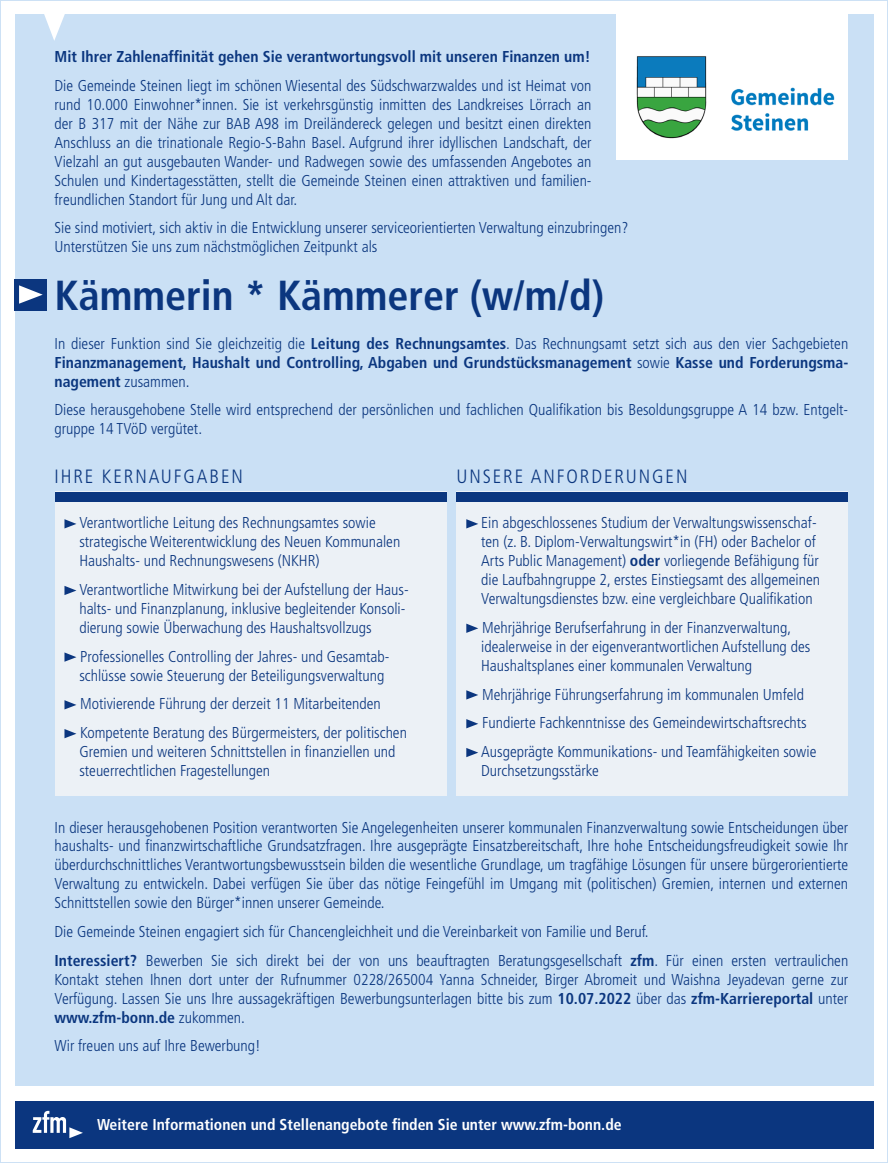
<style>
.page{position:relative;width:888px;height:1163px;background:#fff}
.page>*{position:absolute;margin:0;border:0;box-sizing:border-box;transform-origin:0 0}
.t1{font:700 condensed 42px "Frutiger LT Std";color:#0b367f}
.t2{font:300 condensed 19.25px "Frutiger LT Std";letter-spacing:.1em;color:#0b367f}
.t3{font:300 condensed 15.75px/18.9px "Frutiger LT Std";color:#0b367f}
.t4{font:700 condensed 15.75px/18.9px "Frutiger LT Std";color:#0b367f;text-align:justify}
.t5{font:700 condensed 15.75px "Frutiger LT Std";color:#fff}
.s1{font-weight:300}
.s2{font-weight:700}
</style>
<div class="page">
<div style="left:15px;top:15px;width:858px;height:1071px;background:#cae0f5"></div>
<svg style="left:39px;top:14px;width:31px;height:27px"></svg>
<div style="left:15px;top:279px;width:32px;height:31px;background:#0b367f"></div>
<svg style="left:19px;top:285px;width:24px;height:19px"></svg>
<div style="left:55px;top:492px;width:391px;height:304px;background:#ecf1f6"></div>
<svg style="left:64px;top:519px;width:12px;height:9px"></svg>
<svg style="left:64px;top:586px;width:12px;height:9px"></svg>
<svg style="left:64px;top:652px;width:12px;height:10px"></svg>
<svg style="left:64px;top:700px;width:12px;height:9px"></svg>
<svg style="left:64px;top:729px;width:12px;height:9px"></svg>
<div style="left:55px;top:492px;width:391px;height:10px;background:#0b367f"></div>
<div style="left:456px;top:492px;width:392px;height:304px;background:#ecf1f6"></div>
<svg style="left:466px;top:519px;width:12px;height:9px"></svg>
<svg style="left:466px;top:624px;width:12px;height:9px"></svg>
<svg style="left:466px;top:690px;width:12px;height:9px"></svg>
<svg style="left:466px;top:719px;width:12px;height:9px"></svg>
<svg style="left:466px;top:748px;width:12px;height:9px"></svg>
<div style="left:456px;top:492px;width:392px;height:10px;background:#0b367f"></div>
<div style="left:15px;top:1101px;width:858px;height:47px;background:#0b367f"></div>
<svg style="left:33px;top:1111px;width:50px;height:27px"></svg>
<div style="left:616px;top:14px;width:232px;height:146px;background:#fff"></div>
<img style="left:636px;top:56px;width:199px;height:83px">
<p class="t4" style="left:55px;top:48px;width:537px">Mit Ihrer Zahlenaffinität gehen Sie verantwortungsvoll mit unseren Finanzen um!</p>
<p class="t3" style="left:55px;top:77px;width:539px;text-align:justify">Die Gemeinde Steinen liegt im schönen Wiesental des Südschwarzwaldes und ist Heimat von rund 10.000 Einwohner*innen. Sie ist verkehrsgünstig inmitten des Landkreises Lörrach an der B 317 mit der Nähe zur BAB A98 im Dreiländereck gelegen und besitzt einen direkten Anschluss an die trinationale Regio-S-Bahn Basel. Aufgrund ihrer idyllischen Landschaft, der Vielzahl an gut ausgebauten Wander- und Radwegen sowie des umfassenden Angebotes an Schulen und Kindertagesstätten, stellt die Gemeinde Steinen einen attraktiven und familien&shy;freundlichen Standort für Jung und Alt dar.</p>
<p class="t3" style="left:55px;top:219px;width:575px">Sie sind motiviert, sich aktiv in die Entwicklung unserer serviceorientierten Verwaltung einzubringen?</p>
<p class="t3" style="left:55px;top:238px;width:324px">Unterstützen Sie uns zum nächstmöglichen Zeitpunkt als</p>
<p class="t1" style="left:55px;top:270px;width:551px">Kämmerin * Kämmerer (w/m/d)</p>
<p class="t4" style="left:55px;top:334px;width:795px"><span class="s1">In dieser Funktion sind Sie gleichzeitig die</span> Leitung des Rechnungsamtes<span class="s1">. Das Rechnungsamt setzt sich aus den vier Sachgebieten </span>Finanzmanagement, Haushalt und Controlling, Abgaben und Grundstücksmanagement <span class="s1">sowie</span> Kasse und Forderungsma&shy;nagement <span class="s1">zusammen.</span></p>
<p class="t3" style="left:55px;top:401px;width:795px">Diese herausgehobene Stelle wird entsprechend der persönlichen und fachlichen Qualifikation bis Besoldungsgruppe A 14 bzw. Entgelt&shy;gruppe 14 TVöD vergütet.</p>
<p class="t2" style="left:55px;top:466px;width:190px">IHRE KERNAUFGABEN</p>
<p class="t3" style="left:79px;top:514px;width:322px">Verantwortliche Leitung des Rechnungsamtes sowie strategische Weiterentwicklung des Neuen Kommunalen<br>Haushalts- und Rechnungswesens (NKHR)</p>
<p class="t3" style="left:79px;top:580px;width:331px">Verantwortliche Mitwirkung bei der Aufstellung der Haus&shy;halts- und Finanzplanung, inklusive begleitender Konsoli&shy;dierung sowie Überwachung des Haushaltsvollzugs</p>
<p class="t3" style="left:79px;top:647px;width:312px">Professionelles Controlling der Jahres- und Gesamtab&shy;schlüsse sowie Steuerung der Beteiligungsverwaltung</p>
<p class="t3" style="left:80px;top:695px;width:302px">Motivierende Führung der derzeit 11 Mitarbeitenden</p>
<p class="t3" style="left:79px;top:724px;width:329px">Kompetente Beratung des Bürgermeisters, der politischen<br>Gremien und weiteren Schnittstellen in finanziellen und steuerrechtlichen Fragestellungen</p>
<p class="t2" style="left:456px;top:466px;width:233px">UNSERE ANFORDERUNGEN</p>
<p class="t3" style="left:481px;top:514px;width:340px">Ein abgeschlossenes Studium der Verwaltungswissenschaf&shy;ten (z. B. Diplom-Verwaltungswirt*in (FH) oder Bachelor of Arts Public Management) <span class="s2">oder</span> vorliegende Befähigung für die Laufbahngruppe 2, erstes Einstiegsamt des allgemeinen Verwaltungsdienstes bzw. eine vergleichbare Qualifikation</p>
<p class="t3" style="left:481px;top:618px;width:331px">Mehrjährige Berufserfahrung in der Finanzverwaltung, idealerweise in der eigenverantwortlichen Aufstellung des<br>Haushaltsplanes einer kommunalen Verwaltung</p>
<p class="t3" style="left:482px;top:685px;width:323px">Mehrjährige Führungserfahrung im kommunalen Umfeld</p>
<p class="t3" style="left:482px;top:714px;width:326px">Fundierte Fachkenntnisse des Gemeindewirtschaftsrechts</p>
<p class="t3" style="left:481px;top:742px;width:337px">Ausgeprägte Kommunikations- und Teamfähigkeiten sowie<br>Durchsetzungsstärke</p>
<p class="t3" style="left:55px;top:818px;width:795px;text-align:justify">In dieser herausgehobenen Position verantworten Sie Angelegenheiten unserer kommunalen Finanzverwaltung sowie Entscheidungen über haushalts- und finanzwirtschaftliche Grundsatzfragen. Ihre ausgeprägte Einsatzbereitschaft, Ihre hohe Entscheidungsfreudigkeit sowie Ihr überdurchschnittliches Verantwortungsbewusstsein bilden die wesentliche Grundlage, um tragfähige Lösungen für unsere bürgerorientierte Verwaltung zu entwickeln. Dabei verfügen Sie über das nötige Feingefühl im Umgang mit (politischen) Gremien, internen und externen Schnittstellen sowie den Bürger*innen unserer Gemeinde.</p>
<p class="t3" style="left:55px;top:922px;width:595px">Die Gemeinde Steinen engagiert sich für Chancengleichheit und die Vereinbarkeit von Familie und Beruf.</p>
<p class="t3" style="left:55px;top:951px;width:795px;text-align:justify"><span class="s2">Interessiert?</span> Bewerben Sie sich direkt bei der von uns beauftragten Beratungsgesellschaft <span class="s2">zfm</span>. Für einen ersten vertraulichen Kontakt stehen Ihnen dort unter der Rufnummer 0228/265004 Yanna Schneider, Birger Abromeit und Waishna Jeyadevan gerne zur Verfügung. Lassen Sie uns Ihre aussagekräftigen Bewerbungsunterlagen bitte bis zum <span class="s2">10.07.2022</span> über das <span class="s2">zfm-Karriereportal</span> unter <span class="s2">www.zfm-bonn.de</span> zukommen.</p>
<p class="t3" style="left:55px;top:1037px;width:208px">Wir freuen uns auf Ihre Bewerbung!</p>
<p class="t5" style="left:97px;top:1115px;width:526px">Weitere Informationen und Stellenangebote finden Sie unter www.zfm-bonn.de</p>
</div>
